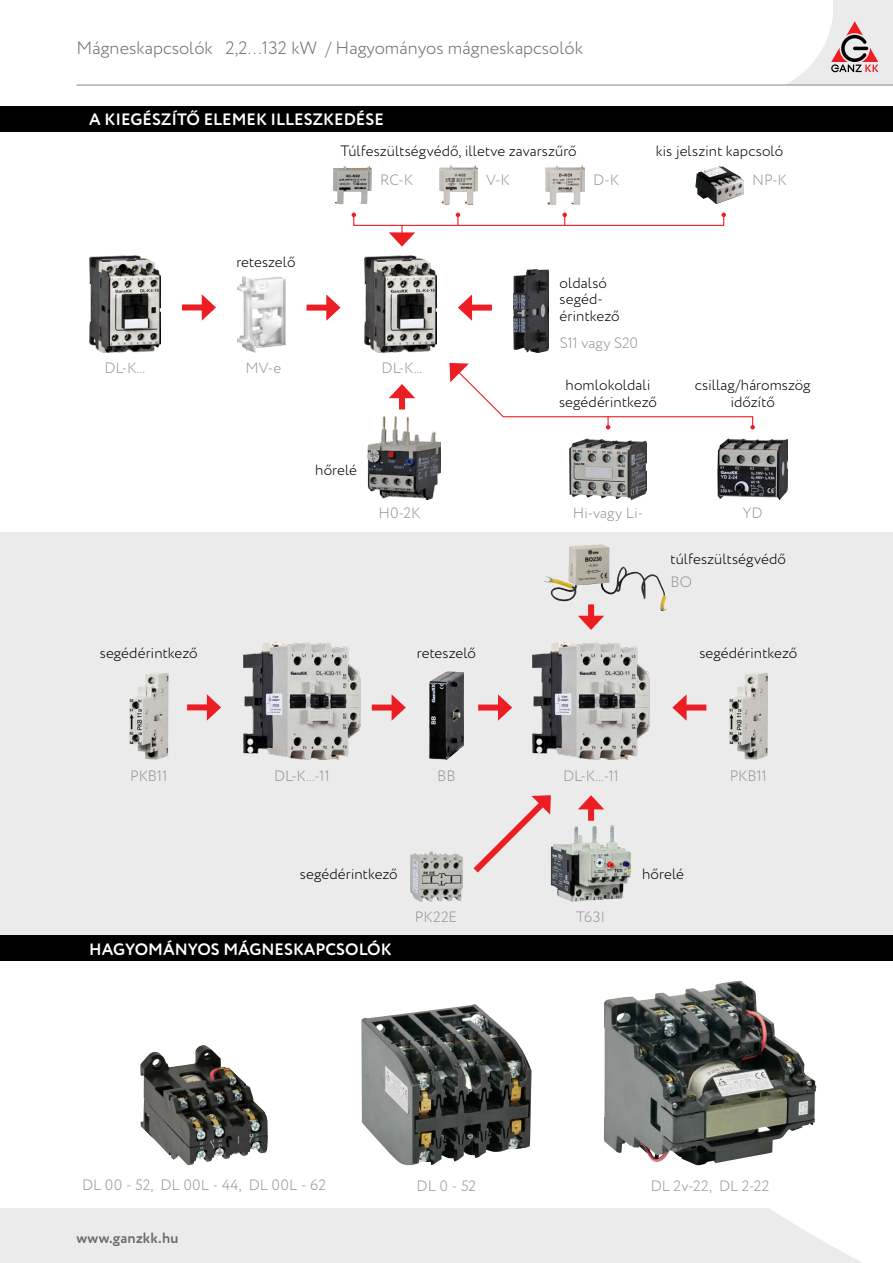
<style>
.page{position:relative;width:893px;height:1263px;background:#fff}
.page>*{position:absolute;margin:0;border:0;box-sizing:border-box;transform-origin:0 0}
.t1{font:300 18px "Circe Rounded";color:#6d6e71}
.t2{font:700 16.5px "Circe Rounded";color:#fff}
.t3{font:300 15px/16.5px "Circe Rounded";letter-spacing:.005em;color:#000;text-align:center}
.t4{font:300 15px "Circe Rounded";color:#939598}
.t5{font:15px "Circe Rounded Regular 4";letter-spacing:.005em;color:#6d6e71}
</style>
<div class="page">
<div style="left:0;top:1208px;width:862px;height:55px;background:#ebebec"></div>
<div style="left:833px;top:0;width:60px;height:85px;background:#ebebec"></div>
<svg style="left:787px;top:19px;width:92px;height:65px"></svg>
<hr style="left:77px;top:84px;width:816px;height:2px;background:#939598">
<div style="left:0;top:531px;width:893px;height:404px;background:#ebebec"></div>
<img style="left:244px;top:642px;width:116px;height:117px">
<img style="left:533px;top:642px;width:116px;height:117px">
<img style="left:551px;top:825px;width:80px;height:76px">
<img style="left:513px;top:270px;width:36px;height:83px">
<img style="left:365px;top:255px;width:71px;height:98px">
<img style="left:89px;top:255px;width:72px;height:98px">
<img style="left:237px;top:276px;width:48px;height:77px">
<img style="left:410px;top:852px;width:52px;height:49px">
<img style="left:429px;top:671px;width:35px;height:88px">
<img style="left:129px;top:673px;width:40px;height:86px">
<img style="left:367px;top:417px;width:73px;height:82px">
<img style="left:569px;top:438px;width:78px;height:61px">
<img style="left:718px;top:438px;width:70px;height:61px">
<img style="left:729px;top:673px;width:39px;height:86px">
<img style="left:333px;top:166px;width:39px;height:38px">
<img style="left:439px;top:166px;width:39px;height:38px">
<img style="left:545px;top:166px;width:40px;height:38px">
<img style="left:695px;top:166px;width:49px;height:38px">
<img style="left:544px;top:546px;width:123px;height:65px">
<img style="left:604px;top:981px;width:212px;height:184px">
<img style="left:361px;top:1004px;width:170px;height:161px">
<img style="left:140px;top:1045px;width:128px;height:120px">
<svg style="left:562px;top:213px;width:5px;height:11px"></svg>
<svg style="left:456px;top:213px;width:4px;height:11px"></svg>
<div style="left:306px;top:305px;width:26px;height:6px;background:#ed1d24"></div>
<svg style="left:326px;top:294px;width:15px;height:27px"></svg>
<div style="left:399px;top:393px;width:6px;height:16px;background:#ed1d24"></div>
<svg style="left:389px;top:384px;width:26px;height:14px"></svg>
<div style="left:588px;top:604px;width:6px;height:17px;background:#ed1d24"></div>
<svg style="left:578px;top:616px;width:26px;height:14px"></svg>
<div style="left:182px;top:304px;width:25px;height:6px;background:#ed1d24"></div>
<svg style="left:202px;top:294px;width:14px;height:27px"></svg>
<div style="left:353px;top:214px;width:371px;height:12px;border:1px solid #ed1d24"></div>
<svg style="left:351px;top:213px;width:5px;height:4px"></svg>
<svg style="left:721px;top:213px;width:5px;height:4px"></svg>
<svg style="left:450px;top:363px;width:305px;height:66px"></svg>
<div style="left:467px;top:305px;width:25px;height:6px;background:#ed1d24"></div>
<svg style="left:458px;top:294px;width:14px;height:27px"></svg>
<svg style="left:389px;top:226px;width:26px;height:21px"></svg>
<div style="left:372px;top:704px;width:25px;height:6px;background:#ed1d24"></div>
<svg style="left:392px;top:695px;width:14px;height:26px"></svg>
<div style="left:478px;top:704px;width:25px;height:6px;background:#ed1d24"></div>
<svg style="left:498px;top:694px;width:14px;height:27px"></svg>
<div style="left:681px;top:704px;width:25px;height:6px;background:#ed1d24"></div>
<svg style="left:672px;top:694px;width:15px;height:27px"></svg>
<div style="left:187px;top:704px;width:25px;height:6px;background:#ed1d24"></div>
<svg style="left:207px;top:694px;width:14px;height:27px"></svg>
<svg style="left:473px;top:795px;width:80px;height:84px"></svg>
<div style="left:588px;top:804px;width:6px;height:17px;background:#ed1d24"></div>
<svg style="left:578px;top:795px;width:26px;height:14px"></svg>
<div style="left:0;top:106px;width:893px;height:26px;background:#000"></div>
<div style="left:0;top:935px;width:893px;height:26px;background:#000"></div>
<p class="t1" style="left:77px;top:38px;width:508px">Mágneskapcsolók 2,2...132 kW / Hagyományos mágneskapcsolók</p>
<p class="t2" style="left:89px;top:110px;width:296px">A KI EGÉSZÍTŐ ELEMEK I LLESZKEDÉSE</p>
<p class="t3" style="left:341px;top:143px;width:238px">Túlfeszültségvédő, illetve zavarszűrő</p>
<p class="t3" style="left:656px;top:143px;width:129px">kis jelszint kapcsoló</p>
<p class="t3" style="left:236px;top:254px;width:61px">reteszelő</p>
<p class="t4" style="left:380px;top:171px;width:34px">RC-K</p>
<p class="t4" style="left:486px;top:171px;width:25px">V-K</p>
<p class="t4" style="left:593px;top:171px;width:27px">D-K</p>
<p class="t4" style="left:752px;top:171px;width:36px">NP-K</p>
<p class="t3" style="left:560px;top:275px;width:62px;text-align:left">oldalsó segéd&shy;érintkező</p>
<p class="t4" style="left:560px;top:334px;width:80px">S11 vagy S20</p>
<p class="t4" style="left:104px;top:359px;width:42px">DL-K...</p>
<p class="t4" style="left:246px;top:359px;width:37px">MV-e</p>
<p class="t4" style="left:382px;top:359px;width:42px">DL-K...</p>
<p class="t3" style="left:315px;top:462px;width:43px">hőrelé</p>
<p class="t4" style="left:379px;top:504px;width:43px">H0-2K</p>
<p class="t3" style="left:100px;top:645px;width:99px">segédérintkező</p>
<p class="t3" style="left:417px;top:645px;width:61px">reteszelő</p>
<p class="t3" style="left:559px;top:377px;width:99px">homlokoldali segédérintkező</p>
<p class="t3" style="left:695px;top:377px;width:117px">csillag/háromszög időzítő</p>
<p class="t4" style="left:573px;top:504px;width:72px">Hi-vagy Li-</p>
<p class="t4" style="left:743px;top:504px;width:21px">YD</p>
<p class="t3" style="left:671px;top:552px;width:117px">túlfeszültségvédő</p>
<p class="t4" style="left:671px;top:573px;width:23px">BO</p>
<p class="t3" style="left:699px;top:645px;width:99px">segédérintkező</p>
<p class="t4" style="left:130px;top:768px;width:39px">PKB11</p>
<p class="t4" style="left:437px;top:768px;width:20px">BB</p>
<p class="t4" style="left:274px;top:768px;width:57px">DL-K...-11</p>
<p class="t4" style="left:563px;top:768px;width:57px">DL-K...-11</p>
<p class="t4" style="left:730px;top:768px;width:39px">PKB11</p>
<p class="t3" style="left:300px;top:866px;width:99px">segédérintkező</p>
<p class="t3" style="left:642px;top:866px;width:43px">hőrelé</p>
<p class="t2" style="left:89px;top:939px;width:304px">HAGYOMÁNYOS MÁGN ESKAPCSOLÓK</p>
<p class="t4" style="left:415px;top:908px;width:44px">PK22E</p>
<p class="t4" style="left:576px;top:908px;width:30px">T63I</p>
<p class="t4" style="left:82px;top:1177px;width:246px">DL 00 - 52, DL 00L - 44, DL 00L - 62</p>
<p class="t4" style="left:417px;top:1177px;width:61px">DL 0 - 52</p>
<p class="t4" style="left:651px;top:1177px;width:120px">DL 2v-22, DL 2-22</p>
<p class="t5" style="left:77px;top:1229px;width:103px">www.ganzkk.hu</p>
</div>
